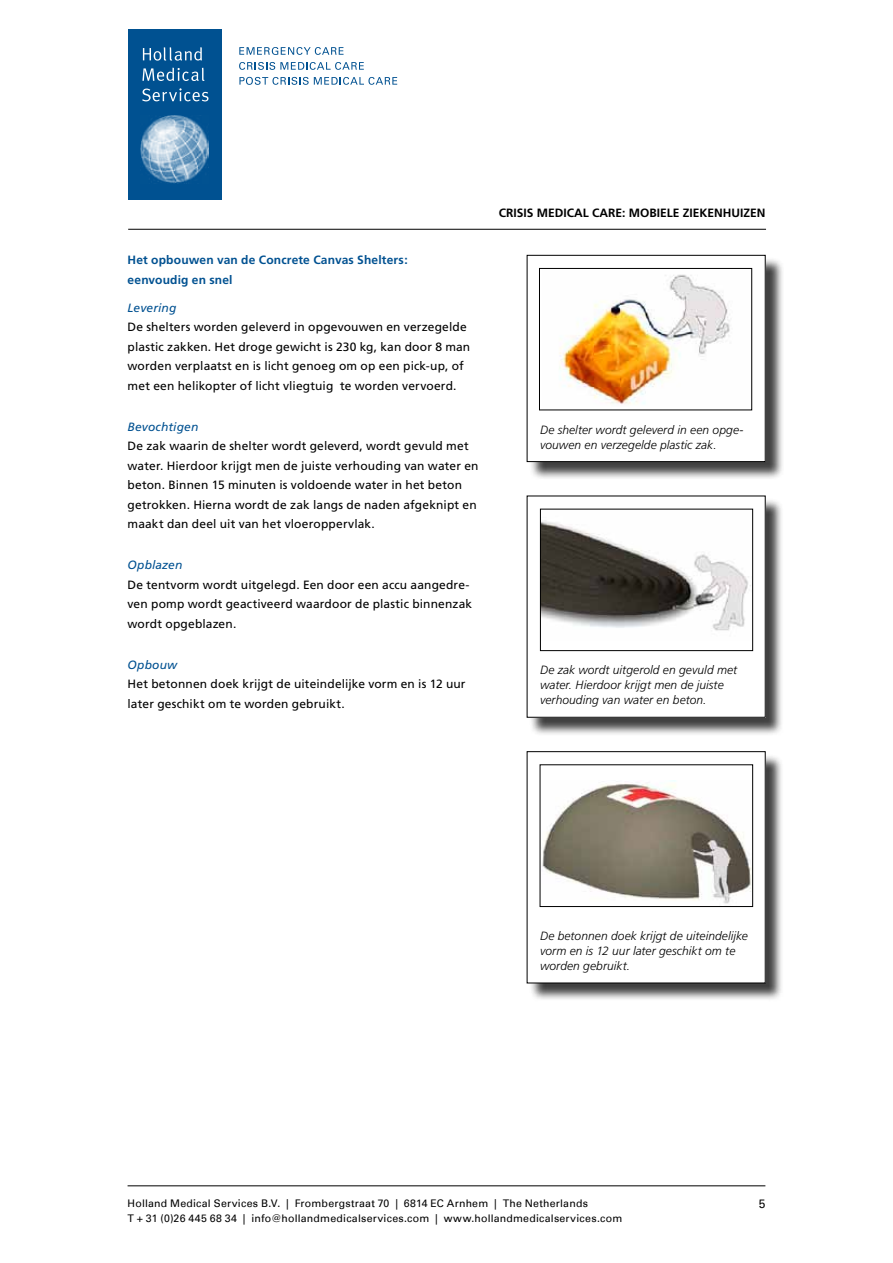
<style>
.page{position:relative;width:893px;height:1263px;background:#fff}
.page>*{position:absolute;margin:0;border:0;box-sizing:border-box;transform-origin:0 0}
.t1{font:12px/19.5px "Frutiger";letter-spacing:.015em;color:#000}
.t2{font:italic 300 12px/15px "Frutiger";letter-spacing:.01em;color:#000}
.t3{font:700 12px/19.5px "Frutiger";letter-spacing:.015em;color:#005191}
.t4{font:700 12px "Frutiger";color:#000}
.t5{font:italic 12px "Frutiger";letter-spacing:.01em;color:#005191}
.t6{font:12px "Univers";color:#000}
.t7{font:10.5px/15px "Univers";letter-spacing:.02em;color:#000}
</style>
<div class="page">
<hr style="left:128px;top:1185px;width:637px;height:1px;background:#000">
<div style="left:128px;top:30px;width:94px;height:170px;background:#005191"></div>
<img style="left:141px;top:116px;width:68px;height:68px">
<svg style="left:239px;top:47px;width:105px;height:8px"></svg>
<svg style="left:239px;top:62px;width:125px;height:8px"></svg>
<svg style="left:239px;top:77px;width:158px;height:8px"></svg>
<svg style="left:143px;top:47px;width:59px;height:14px"></svg>
<svg style="left:142px;top:68px;width:62px;height:13px"></svg>
<svg style="left:142px;top:88px;width:66px;height:13px"></svg>
<hr style="left:128px;top:229px;width:638px;height:1px;background:#000">
<div style="left:529px;top:257px;width:255px;height:223px;background:#000;opacity:.75"></div>
<div style="left:527px;top:255px;width:238px;height:207px;background:#fff"></div>
<div style="left:527px;top:255px;width:238px;height:207px;border:1px solid #000"></div>
<img style="left:559px;top:274px;width:171px;height:131px">
<div style="left:539px;top:268px;width:213px;height:142px;border:1px solid #000"></div>
<div style="left:529px;top:498px;width:255px;height:238px;background:#000;opacity:.75"></div>
<div style="left:527px;top:496px;width:238px;height:221px;background:#fff"></div>
<img style="left:542px;top:520px;width:209px;height:111px">
<div style="left:540px;top:509px;width:213px;height:142px;border:1px solid #000"></div>
<div style="left:529px;top:754px;width:255px;height:247px;background:#000;opacity:.75"></div>
<div style="left:527px;top:752px;width:238px;height:231px;background:#fff"></div>
<img style="left:542px;top:780px;width:209px;height:124px">
<div style="left:540px;top:765px;width:213px;height:142px;border:1px solid #000"></div>
<p class="t3" style="left:128px;top:250px;width:282px">Het opbouwen van de Concrete Canvas Shelters: eenvoudig en snel</p>
<p class="t5" style="left:128px;top:300px;width:50px">Levering</p>
<p class="t1" style="left:128px;top:317px;width:344px">De shelters worden geleverd in opgevouwen en verzegelde plastic zakken. Het droge gewicht is 230 kg, kan door 8 man worden verplaatst en is licht genoeg om op een pick-up, of met een helikopter of licht vliegtuig te worden vervoerd.</p>
<p class="t5" style="left:128px;top:420px;width:72px">Bevochtigen</p>
<p class="t1" style="left:128px;top:436px;width:353px">De zak waarin de shelter wordt geleverd, wordt gevuld met water. Hierdoor krijgt men de juiste verhouding van water en beton. Binnen 15 minuten is voldoende water in het beton getrokken. Hierna wordt de zak langs de naden afgeknipt en maakt dan deel uit van het vloeroppervlak.</p>
<p class="t5" style="left:128px;top:558px;width:56px">Opblazen</p>
<p class="t1" style="left:128px;top:575px;width:346px">De tentvorm wordt uitgelegd. Een door een accu aangedre&shy;ven pomp wordt geactiveerd waardoor de plastic binnenzak wordt opgeblazen.</p>
<p class="t5" style="left:128px;top:658px;width:51px">Opbouw</p>
<p class="t1" style="left:128px;top:675px;width:340px">Het betonnen doek krijgt de uiteindelijke vorm en is 12 uur later geschikt om te worden gebruikt.</p>
<p class="t4" style="left:499px;top:205px;width:268px">Crisis Medical Care: mobiele ziekenhuizen</p>
<p class="t2" style="left:540px;top:422px;width:205px">De shelter wordt geleverd in een opge&shy;vouwen en verzegelde plastic zak.</p>
<p class="t2" style="left:540px;top:663px;width:199px">De zak wordt uitgerold en gevuld met water. Hierdoor krijgt men de juiste verhouding van water en beton.</p>
<p class="t2" style="left:540px;top:928px;width:209px">De betonnen doek krijgt de uiteindelijke vorm en is 12 uur later geschikt om te worden gebruikt.</p>
<p class="t7" style="left:128px;top:1195px;width:496px">Holland Medical Services B.V. | Frombergstraat 70 | 6814 EC Arnhem | The Netherlands<br>T + 31 (0)26 445 68 34 | info@hollandmedicalservices.com | www.hollandmedicalservices.com</p>
<p class="t6" style="left:759px;top:1196px;width:8px">5</p>
</div>
